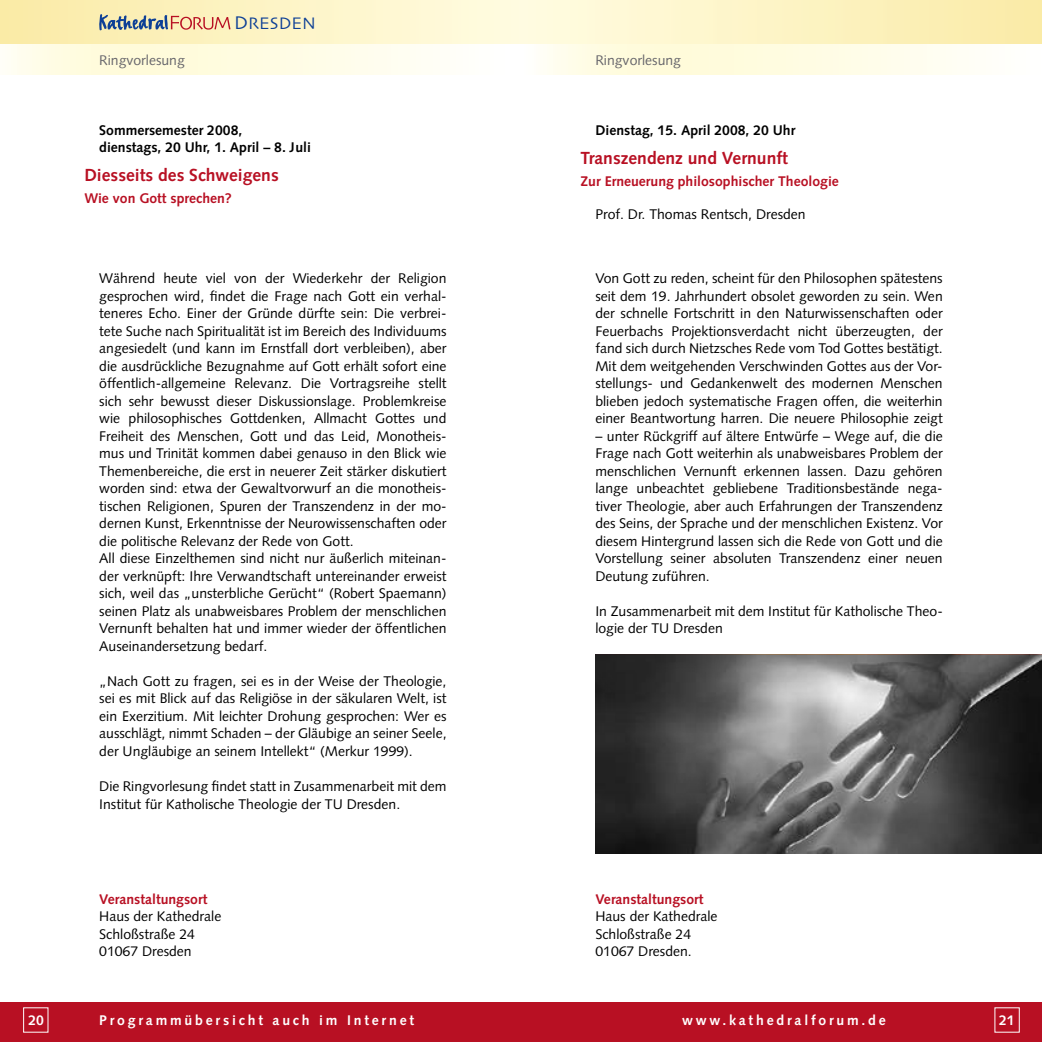
<style>
.page{position:relative;width:1042px;height:1042px;background:#fff}
.page>*{position:absolute;margin:0;border:0;box-sizing:border-box;transform-origin:0 0}
.t1{font:700 17.5px "Syntax";color:#b81023}
.t2{font:17.5px "Skia";color:#0e4096}
.t3{font:14px/17.5px "Syntax";color:#000}
.t4{font:700 14px "Syntax";color:#b81023}
.t5{font:700 14px/17.5px "Syntax";color:#000}
.t6{font:700 14px "Syntax";letter-spacing:.2em;color:#fff}
.t7{font:14px "Syntax";color:#68676c}
.s1{font-size:19.25px}
</style>
<div class="page">
<div style="left:0;top:1002px;width:521px;height:40px;background:#b81023"></div>
<div style="left:0;top:0;width:521px;height:45px;background:linear-gradient(to right,#faeba6,#fffce2)"></div>
<div style="left:521px;top:1002px;width:521px;height:40px;background:#b81023"></div>
<div style="left:521px;top:0;width:521px;height:45px;background:linear-gradient(to right,#fffce2,#faeba7)"></div>
<svg style="left:595px;top:655px;width:447px;height:198px"></svg>
<svg style="left:99px;top:14px;width:131px;height:17px"></svg>
<svg style="left:11px;top:45px;width:410px;height:29px"></svg>
<svg style="left:547px;top:45px;width:410px;height:29px"></svg>
<p class="t2" style="left:234px;top:13px;width:83px"><span class="s1">D</span>RESDEN</p>
<p class="t7" style="left:99px;top:52px;width:87px">Ringvorlesung</p>
<p class="t7" style="left:595px;top:52px;width:87px">Ringvorlesung</p>
<p class="t5" style="left:99px;top:121px;width:213px">Sommersemester 2008,<br>dienstags, 20 Uhr, 1. April – 8. Juli</p>
<p class="t1" style="left:84px;top:165px;width:196px">Diesseits des Schweigens</p>
<p class="t4" style="left:84px;top:190px;width:149px">Wie von Gott sprechen?</p>
<p class="t3" style="left:99px;top:270px;width:349px">Während heute viel von der Wiederkehr der Religion gesprochen wird, findet die Frage nach Gott ein verhal&shy;teneres Echo. Einer der Gründe dürfte sein: Die verbrei&shy;tete Suche nach Spiritualität ist im Bereich des Individuums angesiedelt (und kann im Ernstfall dort verbleiben), aber die ausdrückliche Bezugnahme auf Gott erhält sofort eine öffentlich-allgemeine Relevanz. Die Vortragsreihe stellt sich sehr bewusst dieser Diskussionslage. Problemkreise wie philosophisches Gottdenken, Allmacht Gottes und Freiheit des Menschen, Gott und das Leid, Monotheis&shy;mus und Trinität kommen dabei genauso in den Blick wie Themenbereiche, die erst in neuerer Zeit stärker diskutiert worden sind: etwa der Gewaltvorwurf an die monotheis&shy;tischen Religionen, Spuren der Transzendenz in der mo&shy;dernen Kunst, Erkenntnisse der Neurowissenschaften oder die politische Relevanz der Rede von Gott.<br>All diese Einzelthemen sind nicht nur äußerlich miteinan&shy;der verknüpft: Ihre Verwandtschaft untereinander erweist sich, weil das „unsterbliche Gerücht“ (Robert Spaemann) seinen Platz als unabweisbares Problem der menschlichen Vernunft behalten hat und immer wieder der öffentlichen Auseinandersetzung bedarf.</p>
<p class="t3" style="left:99px;top:672px;width:349px;text-align:justify">„Nach Gott zu fragen, sei es in der Weise der Theologie, sei es mit Blick auf das Religiöse in der säkularen Welt, ist ein Exerzitium. Mit leichter Drohung gesprochen: Wer es ausschlägt, nimmt Schaden – der Gläubige an seiner Seele, der Ungläubige an seinem Intellekt“ (Merkur 1999).</p>
<p class="t3" style="left:99px;top:777px;width:349px">Die Ringvorlesung findet statt in Zusammenarbeit mit dem<br>Institut für Katholische Theologie der TU Dresden.</p>
<p class="t4" style="left:99px;top:891px;width:110px">Veranstaltungsort</p>
<p class="t3" style="left:99px;top:907px;width:124px">Haus der Kathedrale<br>Schloßstraße 24<br>01067 Dresden</p>
<p class="t5" style="left:595px;top:121px;width:201px">Dienstag, 15. April 2008, 20 Uhr</p>
<p class="t1" style="left:580px;top:148px;width:209px">Transzendenz und Vernunft</p>
<p class="t4" style="left:580px;top:173px;width:260px">Zur Erneuerung philosophischer Theologie</p>
<p class="t3" style="left:595px;top:205px;width:212px">Prof. Dr. Thomas Rentsch, Dresden</p>
<p class="t3" style="left:595px;top:270px;width:349px;text-align:justify">Von Gott zu reden, scheint für den Philosophen spätestens seit dem 19. Jahrhundert obsolet geworden zu sein. Wen der schnelle Fortschritt in den Naturwissenschaften oder Feuerbachs Projektionsverdacht nicht überzeugten, der fand sich durch Nietzsches Rede vom Tod Gottes bestätigt.<br>Mit dem weitgehenden Verschwinden Gottes aus der Vor&shy;stellungs- und Gedankenwelt des modernen Menschen blieben jedoch systematische Fragen offen, die weiterhin einer Beantwortung harren. Die neuere Philosophie zeigt</p>
<p class="t3" style="left:595px;top:427px;width:349px;text-align:justify">– unter Rückgriff auf ältere Entwürfe – Wege auf, die die Frage nach Gott weiterhin als unabweisbares Problem der menschlichen Vernunft erkennen lassen. Dazu gehören lange unbeachtet gebliebene Traditionsbestände nega&shy;tiver Theologie, aber auch Erfahrungen der Transzendenz des Seins, der Sprache und der menschlichen Existenz. Vor diesem Hintergrund lassen sich die Rede von Gott und die Vorstellung seiner absoluten Transzendenz einer neuen Deutung zuführen.</p>
<p class="t3" style="left:595px;top:602px;width:349px">In Zusammenarbeit mit dem Institut für Katholische Theo&shy;logie der TU Dresden</p>
<p class="t4" style="left:595px;top:891px;width:110px">Veranstaltungsort</p>
<p class="t3" style="left:595px;top:907px;width:124px">Haus der Kathedrale<br>Schloßstraße 24<br>01067 Dresden.</p>
<p class="t6" style="left:99px;top:1012px;width:316px">Programmübersicht auch im Internet</p>
<p class="t6" style="left:682px;top:1012px;width:205px">www.kathedralforum.de</p>
<p class="t6" style="left:28px;top:1012px;width:17px">20</p>
<p class="t6" style="left:999px;top:1012px;width:17px">21</p>
</div>
